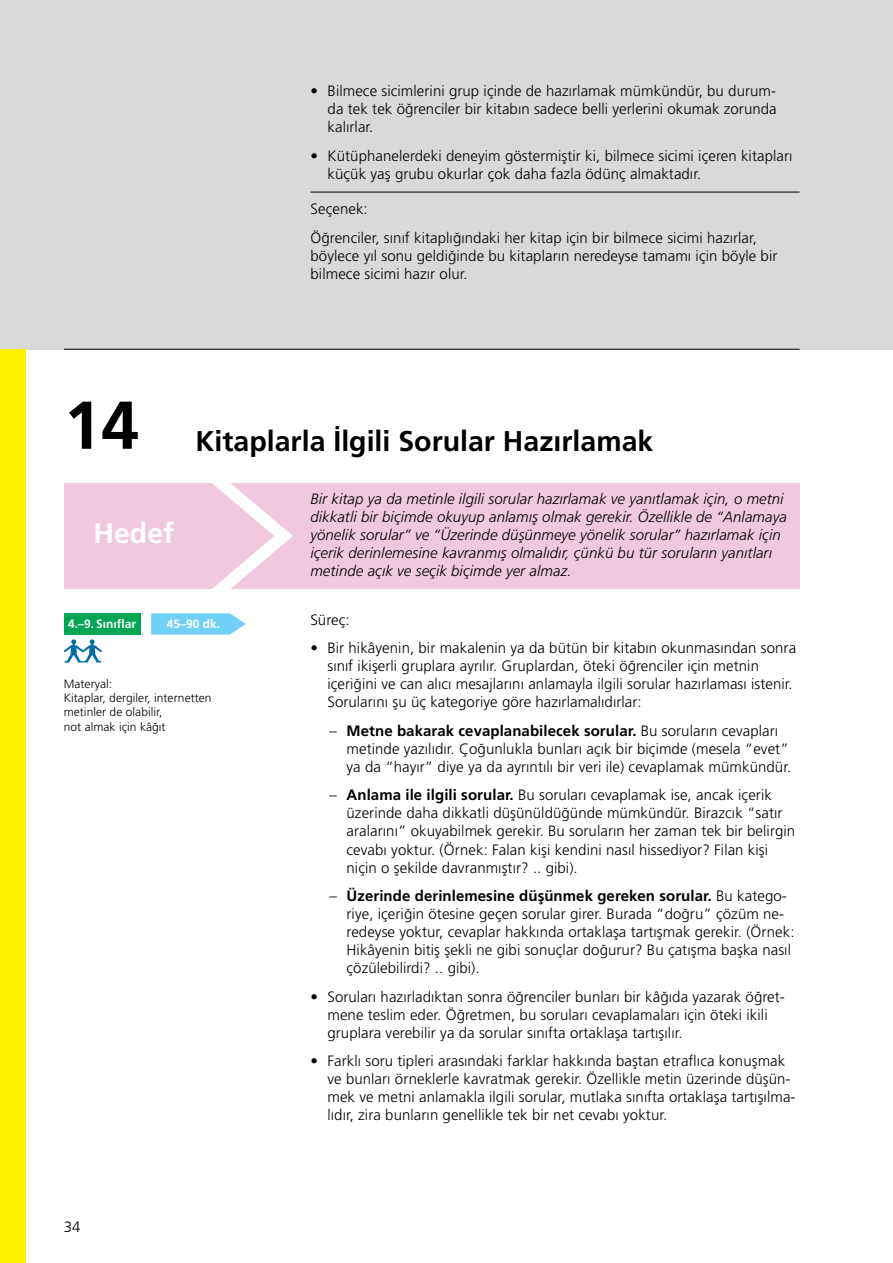
<style>
.page{position:relative;width:893px;height:1263px;background:#fff}
.page>*{position:absolute;margin:0;border:0;box-sizing:border-box;transform-origin:0 0}
.t1{font:700 67.5px "Frutiger LT Pro";color:#000}
.t2{font:700 28.5px "Frutiger LT Pro";color:#000}
.t3{font:700 28.5px "Frutiger LT Pro";color:#fff}
.t4{font:300 15px/18px "Frutiger LT Pro";letter-spacing:.005em;color:#000}
.t5{font:italic 300 15px/18px "Frutiger LT Pro";letter-spacing:.005em;color:#000}
.t6{font:300 12px/14.4px "Frutiger LT Pro";letter-spacing:.005em;color:#000}
.t7{font:700 12px "Frutiger LT Pro";color:#fff}
.s1{font-family:"Frutiger"}
.s2{font-weight:700}
</style>
<div class="page">
<div style="left:64px;top:483px;width:736px;height:105px;background:#f1c9df"></div>
<svg style="left:64px;top:639px;width:38px;height:23px"></svg>
<svg style="left:151px;top:483px;width:151px;height:151px"></svg>
<div style="left:64px;top:613px;width:76px;height:21px;background:#00a651"></div>
<div style="left:0;top:0;width:893px;height:350px;background:#d9d9d9"></div>
<hr style="left:892px;top:290px;width:1px;height:973px;background:#000">
<div style="left:0;top:350px;width:26px;height:913px;background:#fff200"></div>
<h1 class="t1" style="left:64px;top:386px;width:77px">14</h1>
<p class="t4" style="left:328px;top:82px;width:451px;text-align:justify;text-indent:-17px">• Bilmece sicimlerini grup içinde de hazırlamak mümkündür, bu durum&shy;da tek tek öğrenciler bir kitabın sadece belli yerlerini okumak zorunda kalırlar.</p>
<p class="t4" style="left:328px;top:147px;width:466px;text-indent:-17px">• Kütüphanelerdeki deneyim göstermiştir ki, bilmece sicimi içeren kitapları küçük yaş grubu okurlar çok daha fazla ödünç almaktadır.</p>
<p class="t4" style="left:311px;top:195px;width:448px;line-height:28.7px">Seçenek:<br>Öğrenciler, sınıf kitaplığındaki her kitap için bir bilmece sicimi hazırlar,</p>
<p class="t4" style="left:311px;top:246px;width:468px">böylece yıl sonu geldiğinde bu kitapların neredeyse tamamı için böyle bir bilmece sicimi hazır olur.</p>
<h2 class="t2" style="left:196px;top:424px;width:459px">Kitaplarla İlgili Sorular Hazırlamak</h2>
<h2 class="t3" style="left:94px;top:517px;width:82px">Hedef</h2>
<p class="t7" style="left:68px;top:617px;width:69px">4.–9. Sınıflar</p>
<p class="t7" style="left:167px;top:617px;width:55px">45–90 dk.</p>
<p class="t6" style="left:64px;top:676px;width:149px">Materyal:<br>Kitaplar, dergiler, internetten metinler de olabilir,<br>not almak için kâğıt</p>
<p class="t4" style="left:64px;top:1217px;width:18px">34</p>
<p class="t5" style="left:310px;top:490px;width:478px">Bir kitap ya da metinle ilgili sorular hazırlamak ve yanıtlamak için, o metni dikkatli bir biçimde okuyup anlamış olmak gerekir. Özellikle de “Anlamaya yönelik sorular” ve “Üzerinde düşünmeye yönelik sorular” hazırlamak için içerik derinlemesine kavranmış olmalıdır, çünkü bu tür soruların yanıtları metinde açık ve seçik biçimde yer almaz.</p>
<p class="t4" style="left:310px;top:610px;width:41px">Süreç:</p>
<p class="t4" style="left:327px;top:639px;width:470px;text-indent:-17px">• Bir hikâyenin, bir makalenin ya da bütün bir kitabın okunmasından sonra sınıf ikişerli gruplara ayrılır. Gruplardan, öteki öğrenciler için metnin içeriğini ve can alıcı mesajlarını anlamayla ilgili sorular hazırlaması istenir.<br>Sorularını şu üç kategoriye göre hazırlamalıdırlar:</p>
<p class="t4" style="left:347px;top:722px;width:446px;text-indent:-17px"><span class="s1">–</span> <span class="s2">Metne bakarak cevaplanabilecek sorular.</span> Bu soruların cevapları metinde yazılıdır. Çoğunlukla bunları açık bir biçimde (mesela “evet” ya da “hayır” diye ya da ayrıntılı bir veri ile) cevaplamak mümkündür.</p>
<p class="t4" style="left:347px;top:786px;width:450px;text-indent:-17px"><span class="s1">–</span> <span class="s2">Anlama ile ilgili sorular.</span> Bu soruları cevaplamak ise, ancak içerik üzerinde daha dikkatli düşünüldüğünde mümkündür. Birazcık “satır aralarını” okuyabilmek gerekir. Bu soruların her zaman tek bir belirgin cevabı yoktur. (Örnek: Falan kişi kendini nasıl hissediyor? Filan kişi niçin o şekilde davranmıştır? .. gibi).</p>
<p class="t4" style="left:347px;top:887px;width:449px;text-indent:-17px"><span class="s1">–</span> <span class="s2">Üzerinde derinlemesine düşünmek gereken sorular.</span> Bu katego&shy;riye, içeriğin ötesine geçen sorular girer. Burada “doğru” çözüm ne&shy;redeyse yoktur, cevaplar hakkında ortaklaşa tartışmak gerekir. (Örnek:<br>Hikâyenin bitiş şekli ne gibi sonuçlar doğurur? Bu çatışma başka nasıl çözülebilirdi? .. gibi).</p>
<p class="t4" style="left:327px;top:988px;width:459px;text-indent:-17px">• Soruları hazırladıktan sonra öğrenciler bunları bir kâğıda yazarak öğret&shy;mene teslim eder. Öğretmen, bu soruları cevaplamaları için öteki ikili gruplara verebilir ya da sorular sınıfta ortaklaşa tartışılır.</p>
<p class="t4" style="left:327px;top:1052px;width:470px;text-indent:-17px">• Farklı soru tipleri arasındaki farklar hakkında baştan etraflıca konuşmak ve bunları örneklerle kavratmak gerekir. Özellikle metin üzerinde düşün&shy;mek ve metni anlamakla ilgili sorular, mutlaka sınıfta ortaklaşa tartışılma&shy;lıdır, zira bunların genellikle tek bir net cevabı yoktur.</p>
</div>
